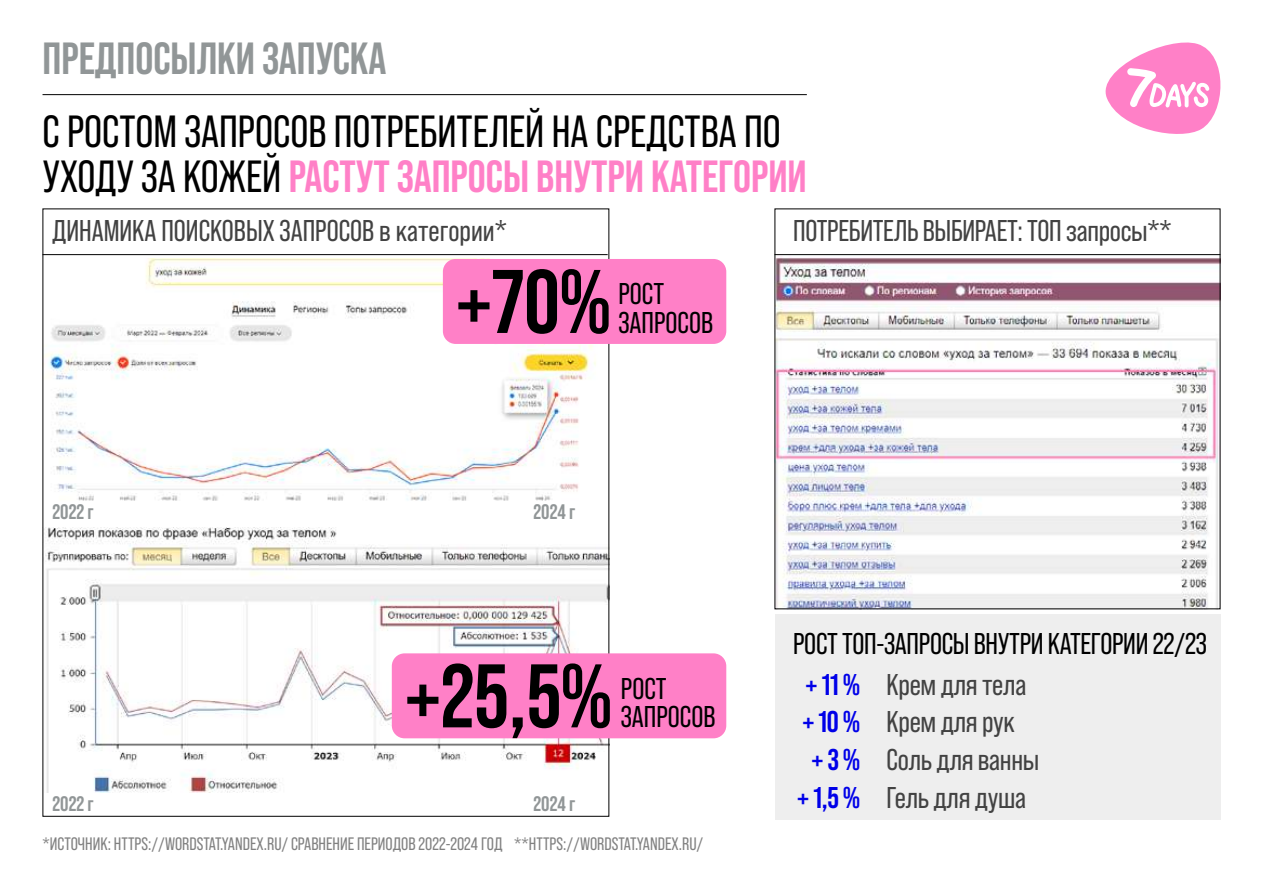
<style>
.page{position:relative;width:1263px;height:893px;background:#fff}
.page>*{position:absolute;margin:0;border:0;box-sizing:border-box;transform-origin:0 0}
.t1{font:700 90px "Bebas Neue Pro";color:#000}
.t2{font:45px/45px "Bebas Neue Pro";color:#000}
.t3{font:700 45px "Bebas Neue Pro";color:#919697}
.t4{font:30px/37.5px "Bebas Neue Pro";letter-spacing:-.01em;color:#424242}
.t5{font:30px/28.5px "Bebas Neue Pro";letter-spacing:-.01em;color:#000}
.t6{font:700 30px/37.5px "Bebas Neue Pro";color:#0000e8;text-align:center}
.t7{font:700 21px "Bebas Neue Pro";color:#919697}
.t8{font:18px "Bebas Neue Pro";color:#818181}
.s1{font-weight:700;color:#ff80c7}
</style>
<div class="page">
<img style="left:776px;top:255px;width:442px;height:352px">
<img style="left:45px;top:527px;width:562px;height:266px">
<img style="left:45px;top:259px;width:551px;height:242px">
<hr style="left:43px;top:94px;width:764px;height:1px;background:#000">
<hr style="left:43px;top:254px;width:565px;height:1px;background:#000">
<hr style="left:774px;top:254px;width:446px;height:1px;background:#000">
<div style="left:443px;top:259px;width:283px;height:85px;background:#ff80c7;border-radius:13px"></div>
<div style="left:392px;top:653px;width:334px;height:85px;background:#ff80c7;border-radius:13px"></div>
<div style="left:774px;top:615px;width:446px;height:205px;background:#eee"></div>
<svg style="left:1105px;top:42px;width:116px;height:92px"></svg>
<h2 class="t3" style="left:43px;top:33px;width:345px">ПРЕДПОСЫЛКИ ЗАПУСКА</h2>
<h2 class="t2" style="left:43px;top:108px;width:766px">С РОСТОМ ЗАПРОСОВ ПОТРЕБИТЕЛЕЙ НА СРЕДСТВА ПО<br>УХОДУ ЗА КОЖЕЙ <span class="s1">РАСТУТ ЗАПРОСЫ ВНУТРИ КАТЕГОРИИ</span></h2>
<p class="t4" style="left:52px;top:211px;width:456px">ДИНАМИКА ПОИСКОВЫХ ЗАПРОСОВ в категории*</p>
<h1 class="t1" style="left:456px;top:250px;width:156px">+70%</h1>
<p class="t4" style="left:793px;top:211px;width:380px">ПОТРЕБИТЕЛЬ ВЫБИРАЕТ: ТОП запросы**</p>
<p class="t5" style="left:618px;top:280px;width:96px">РОСТ<br>ЗАПРОСОВ</p>
<p class="t7" style="left:53px;top:500px;width:43px">2022 г</p>
<p class="t7" style="left:53px;top:792px;width:43px">2022 г</p>
<p class="t7" style="left:533px;top:500px;width:43px">2024 г</p>
<h1 class="t1" style="left:405px;top:645px;width:208px">+25,5%</h1>
<p class="t5" style="left:621px;top:674px;width:96px">РОСТ<br>ЗАПРОСОВ</p>
<p class="t7" style="left:533px;top:792px;width:43px">2024 г</p>
<p class="t8" style="left:43px;top:834px;width:662px">*ИСТОЧНИК: HTTPS://WORDSTAT.YANDEX.RU/ СРАВНЕНИЕ ПЕРИОДОВ 2022-2024 ГОД **HTTPS://WORDSTAT.YANDEX.RU/</p>
<p class="t5" style="left:793px;top:629px;width:416px">РОСТ ТОП-ЗАПРОСЫ ВНУТРИ КАТЕГОРИИ 22/23</p>
<p class="t6" style="left:797px;top:665px;width:64px">+ 11 % + 10 % + 3 % + 1,5 %</p>
<p class="t4" style="left:887px;top:666px;width:154px">Крем для тела<br>Крем для рук<br>Соль для ванны<br>Гель для душа</p>
</div>
